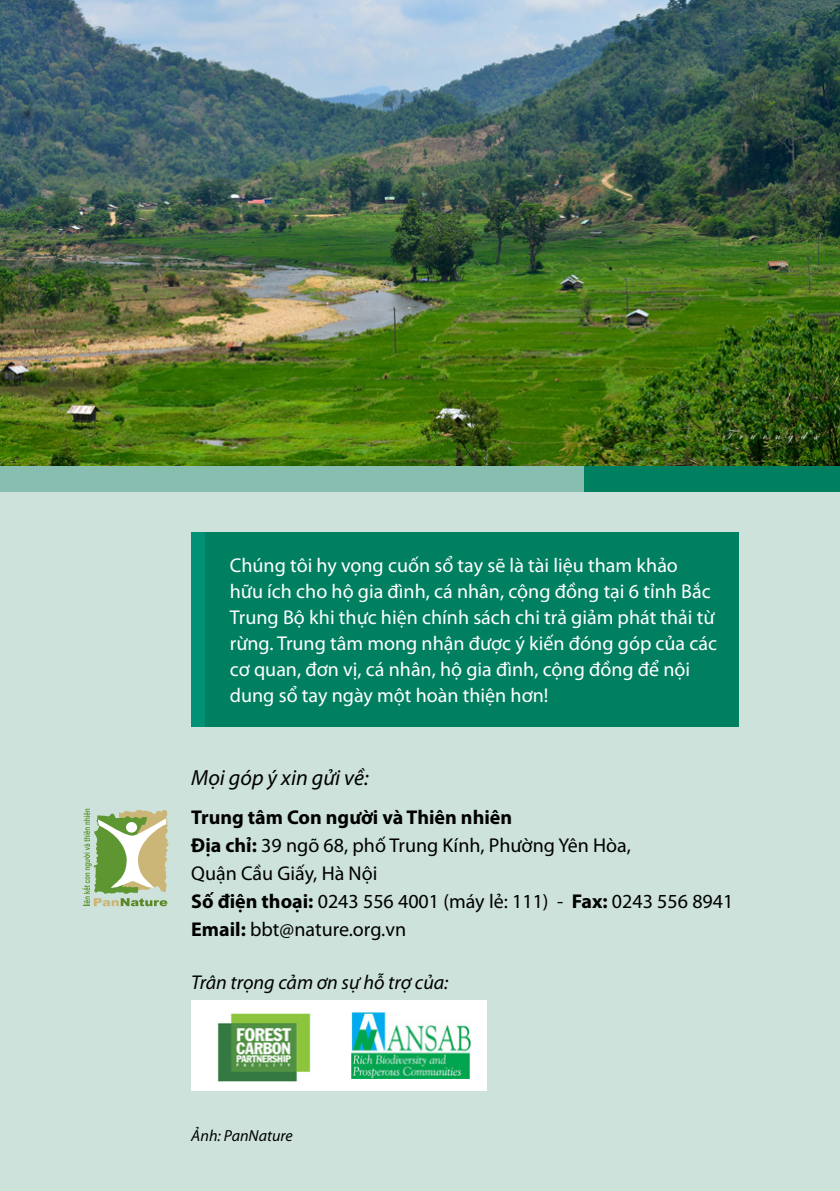
<style>
.page{position:relative;width:840px;height:1191px;background:#fff}
.page>*{position:absolute;margin:0;border:0;box-sizing:border-box;transform-origin:0 0}
.t1{font:italic 22px "Myriad Pro";color:#000}
.t2{font:20px/26px "Myriad Pro";color:#fff}
.t3{font:20px/28px "Myriad Pro";color:#000}
.t4{font:italic 20px "Myriad Pro";color:#000}
.t5{font:italic 16px "Myriad Pro";color:#000}
.s1{font-weight:700}
</style>
<div class="page">
<div style="left:0;top:0;width:839px;height:1191px;background:#cce2db"></div>
<svg style="left:82px;top:808px;width:86px;height:98px"></svg>
<div style="left:191px;top:531px;width:547px;height:195px;background:#008060"></div>
<div style="left:0;top:0;width:584px;height:491px;background:#88beb0"></div>
<div style="left:584px;top:0;width:255px;height:491px;background:#008060"></div>
<img style="left:0;top:0;width:839px;height:465px">
<div style="left:191px;top:531px;width:13px;height:195px;background:#009177"></div>
<div style="left:191px;top:1000px;width:295px;height:90px;background:#fff"></div>
<img style="left:352px;top:1012px;width:118px;height:66px">
<img style="left:217px;top:1013px;width:94px;height:69px">
<p class="t2" style="left:230px;top:551px;width:488px">Chúng tôi hy vọng cuốn sổ tay sẽ là tài liệu tham khảo<br>hữu ích cho hộ gia đình, cá nhân, cộng đồng tại 6 tỉnh Bắc Trung Bộ khi thực hiện chính sách chi trả giảm phát thải từ rừng. Trung tâm mong nhận được ý kiến đóng góp của các cơ quan, đơn vị, cá nhân, hộ gia đình, cộng đồng để nội dung sổ tay ngày một hoàn thiện hơn!</p>
<p class="t1" style="left:191px;top:764px;width:179px">Mọi góp ý xin gửi về:</p>
<p class="t3" style="left:191px;top:803px;width:543px"><span class="s1">Trung tâm Con người và Thiên nhiên<br>Địa chỉ:</span> 39 ngõ 68, phố Trung Kính, Phường Yên Hòa,<br>Quận Cầu Giấy, Hà Nội<br><span class="s1">Số điện thoại:</span> 0243 556 4001 (máy lẻ: 111) - <span class="s1">Fax:</span> 0243 556 8941<br><span class="s1">Email:</span> bbt@nature.org.vn</p>
<p class="t4" style="left:191px;top:970px;width:258px">Trân trọng cảm ơn sự hỗ trợ của:</p>
<p class="t5" style="left:191px;top:1125px;width:103px">Ảnh: PanNature</p>
</div>
